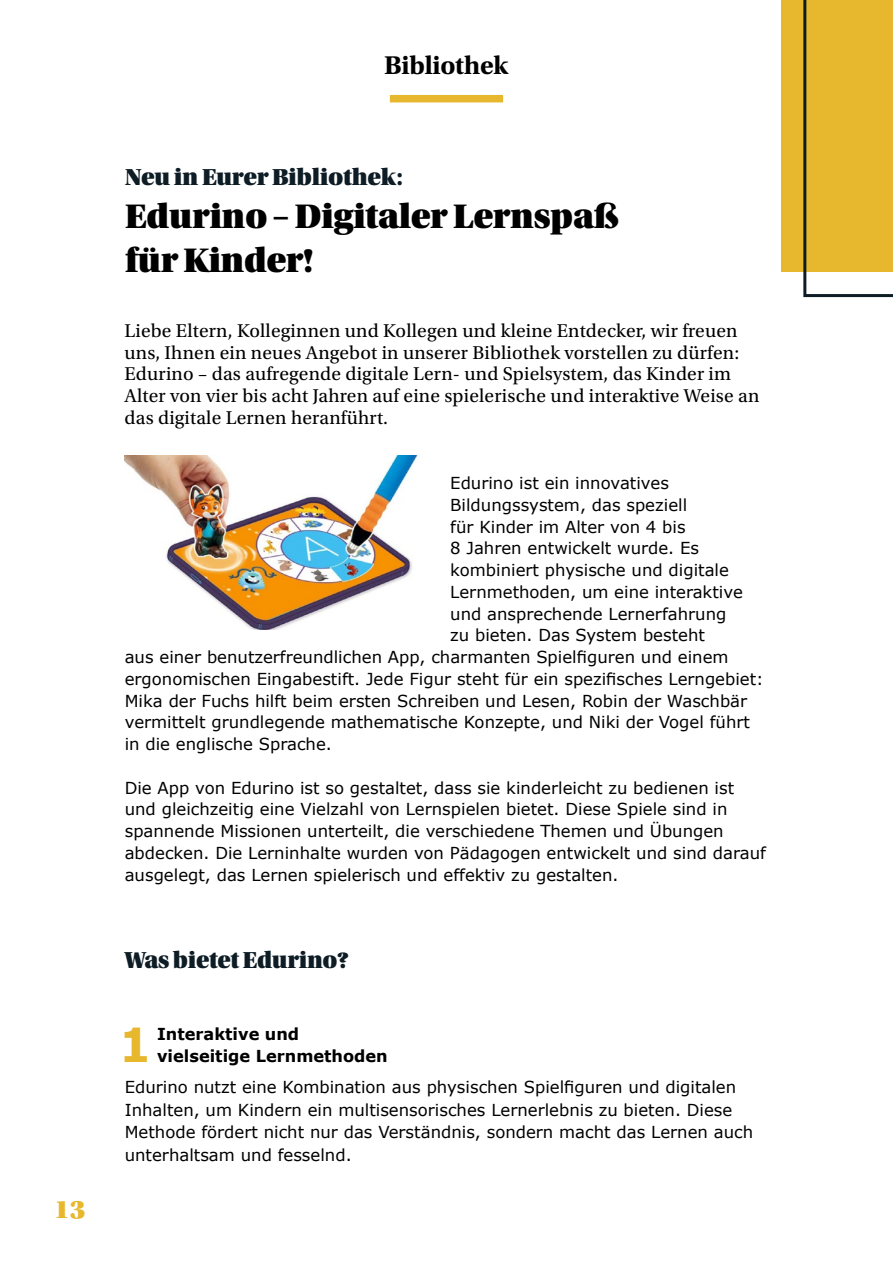
<style>
.page{position:relative;width:893px;height:1263px;background:#fff}
.page>*{position:absolute;margin:0;border:0;box-sizing:border-box;transform-origin:0 0}
.t1{font:700 46.8px "Verdana";color:#e7b72d}
.t2{font:36px/43.5px "Utopia Std Black Headline";letter-spacing:-.01em;color:#000}
.t3{font:700 27px "Utopia Std";letter-spacing:-.01em;color:#000}
.t4{font:27px "Utopia Std Black Headline";color:#e7b72d}
.t5{font:24.45px "Utopia Std Black Headline";letter-spacing:-.01em;color:#0d1c25}
.t6{font:19.5px/21.8px "Utopia Std";letter-spacing:.01em;color:#000}
.t7{font:16.5px/21.8px "Verdana";color:#000}
.t8{font:700 16.5px/22px "Verdana";color:#000}
</style>
<div class="page">
<div style="left:390px;top:95px;width:113px;height:7px;background:#e7b72d"></div>
<img style="left:125px;top:455px;width:293px;height:175px">
<div style="left:781px;top:0;width:112px;height:272px;background:#e7b72d"></div>
<svg style="left:803px;top:0;width:90px;height:297px"></svg>
<h3 class="t4" style="left:54px;top:1195px;width:33px">13</h3>
<h3 class="t3" style="left:384px;top:49px;width:126px">Bibliothek</h3>
<h3 class="t5" style="left:125px;top:164px;width:279px">Neu in Eurer Bibliothek:</h3>
<h2 class="t2" style="left:125px;top:195px;width:495px">Edurino – Digitaler Lernspaß für Kinder!</h2>
<p class="t6" style="left:125px;top:320px;width:636px">Liebe Eltern, Kolleginnen und Kollegen und kleine Entdecker, wir freuen uns, Ihnen ein neues Angebot in unserer Bibliothek vorstellen zu dürfen:<br>Edurino – das aufregende digitale Lern- und Spielsystem, das Kinder im Alter von vier bis acht Jahren auf eine spielerische und interaktive Weise an das digitale Lernen heranführt.</p>
<p class="t7" style="left:450px;top:472px;width:220px">Edurino ist ein innovatives</p>
<p class="t7" style="left:450px;top:494px;width:238px">Bildungssystem, das speziell</p>
<p class="t7" style="left:450px;top:516px;width:237px">für Kinder im Alter von 4 bis</p>
<p class="t7" style="left:450px;top:538px;width:250px">8 Jahren entwickelt wurde. Es</p>
<p class="t7" style="left:450px;top:559px;width:280px">kombiniert physische und digitale</p>
<p class="t7" style="left:450px;top:581px;width:294px">Lernmethoden, um eine interaktive</p>
<p class="t7" style="left:450px;top:603px;width:278px">und ansprechende Lernerfahrung</p>
<p class="t7" style="left:450px;top:625px;width:256px">zu bieten. Das System besteht</p>
<p class="t7" style="left:125px;top:646px;width:605px">aus einer benutzerfreundlichen App, charmanten Spielfiguren und einem</p>
<p class="t7" style="left:125px;top:668px;width:640px">ergonomischen Eingabestift. Jede Figur steht für ein spezifisches Lerngebiet:</p>
<p class="t7" style="left:125px;top:690px;width:624px">Mika der Fuchs hilft beim ersten Schreiben und Lesen, Robin der Waschbär</p>
<p class="t7" style="left:125px;top:712px;width:627px">vermittelt grundlegende mathematische Konzepte, und Niki der Vogel führt</p>
<p class="t7" style="left:125px;top:733px;width:209px">in die englische Sprache.</p>
<p class="t7" style="left:125px;top:777px;width:643px">Die App von Edurino ist so gestaltet, dass sie kinderleicht zu bedienen ist und gleichzeitig eine Vielzahl von Lernspielen bietet. Diese Spiele sind in spannende Missionen unterteilt, die verschiedene Themen und Übungen abdecken. Die Lerninhalte wurden von Pädagogen entwickelt und sind darauf ausgelegt, das Lernen spielerisch und effektiv zu gestalten.</p>
<h3 class="t5" style="left:125px;top:947px;width:226px">Was bietet Edurino?</h3>
<h1 class="t1" style="left:119px;top:1015px;width:34px">1</h1>
<p class="t8" style="left:157px;top:1023px;width:232px">Interaktive und vielseitige Lernmethoden</p>
<p class="t7" style="left:125px;top:1076px;width:630px;line-height:22.5px">Edurino nutzt eine Kombination aus physischen Spielfiguren und digitalen Inhalten, um Kindern ein multisensorisches Lernerlebnis zu bieten. Diese Methode fördert nicht nur das Verständnis, sondern macht das Lernen auch unterhaltsam und fesselnd.</p>
</div>
